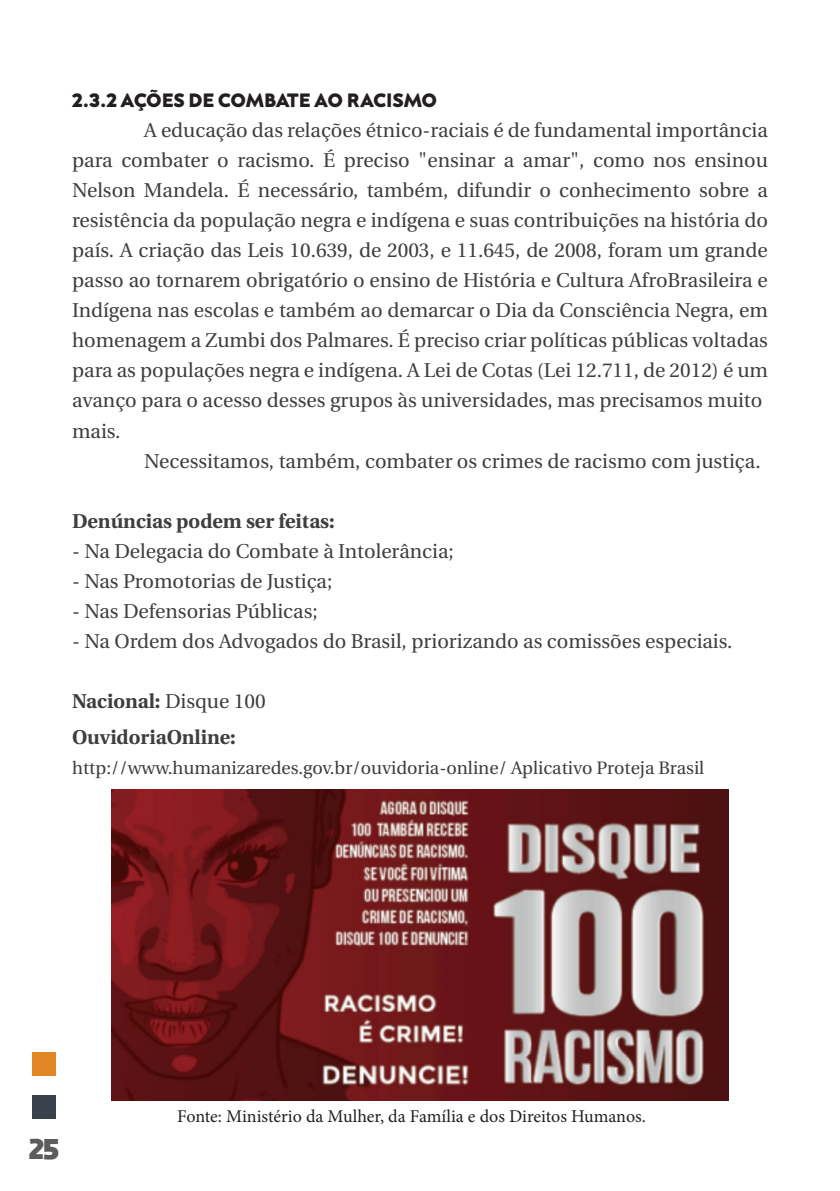
<style>
.page{position:relative;width:840px;height:1191px;background:#fff}
.page>*{position:absolute;margin:0;border:0;box-sizing:border-box;transform-origin:0 0}
.t1{font:20px/30px "Heuristica";color:#3e3e3f}
.t2{font:700 20px/36px "Heuristica";color:#3e3e3f}
.t3{font:800 20px "Neufreit";color:#231f20}
.t4{font:800 20px "moon get";color:#5c5c5f}
.t5{font:18px "Heuristica";color:#3e3e3f}
.t6{font:18px "Minion Pro";color:#231f20}
.s1{font-weight:400}
</style>
<div class="page">
<img style="left:111px;top:789px;width:617px;height:311px">
<div style="left:33px;top:1052px;width:23px;height:23px;background:#e18725"></div>
<div style="left:33px;top:1095px;width:23px;height:24px;background:#39424b"></div>
<p class="t3" style="left:72px;top:89px;width:366px">2.3.2 AÇÕES DE COMBATE AO RACISMO</p>
<p class="t1" style="left:72px;top:116px;width:697px;text-indent:72px">A educação das relações étnico-raciais é de fundamental importância para combater o racismo. É preciso "ensinar a amar", como nos ensinou Nelson Mandela. É necessário, também, difundir o conhecimento sobre a resistência da população negra e indígena e suas contribuições na história do país. A criação das Leis 10.639, de 2003, e 11.645, de 2008, foram um grande passo ao tornarem obrigatório o ensino de História e Cultura AfroBrasileira e Indígena nas escolas e também ao demarcar o Dia da Consciência Negra, em homenagem a Zumbi dos Palmares. É preciso criar políticas públicas voltadas para as populações negra e indígena. A Lei de Cotas (Lei 12.711, de 2012) é um avanço para o acesso desses grupos às universidades, mas precisamos muito mais.</p>
<p class="t1" style="left:144px;top:446px;width:617px">Necessitamos, também, combater os crimes de racismo com justiça.</p>
<p class="t2" style="left:72px;top:502px;width:264px">Denúncias podem ser feitas:</p>
<p class="t1" style="left:72px;top:536px;width:383px">- Na Delegacia do Combate à Intolerância;</p>
<p class="t1" style="left:72px;top:566px;width:262px">- Nas Promotorias de Justiça;</p>
<p class="t1" style="left:72px;top:596px;width:247px">- Nas Defensorias Públicas;</p>
<p class="t1" style="left:72px;top:626px;width:661px">- Na Ordem dos Advogados do Brasil, priorizando as comissões especiais.</p>
<p class="t2" style="left:72px;top:682px;width:195px">Nacional: <span class="s1">Disque 100<br></span>OuvidoriaOnline:</p>
<p class="t5" style="left:72px;top:753px;width:633px">http://www.humanizaredes.gov.br/ouvidoria-online/ Aplicativo Proteja Brasil</p>
<p class="t4" style="left:30px;top:1136px;width:31px">25</p>
<p class="t6" style="left:177px;top:1104px;width:470px">Fonte: Ministério da Mulher, da Família e dos Direitos Humanos.</p>
</div>
